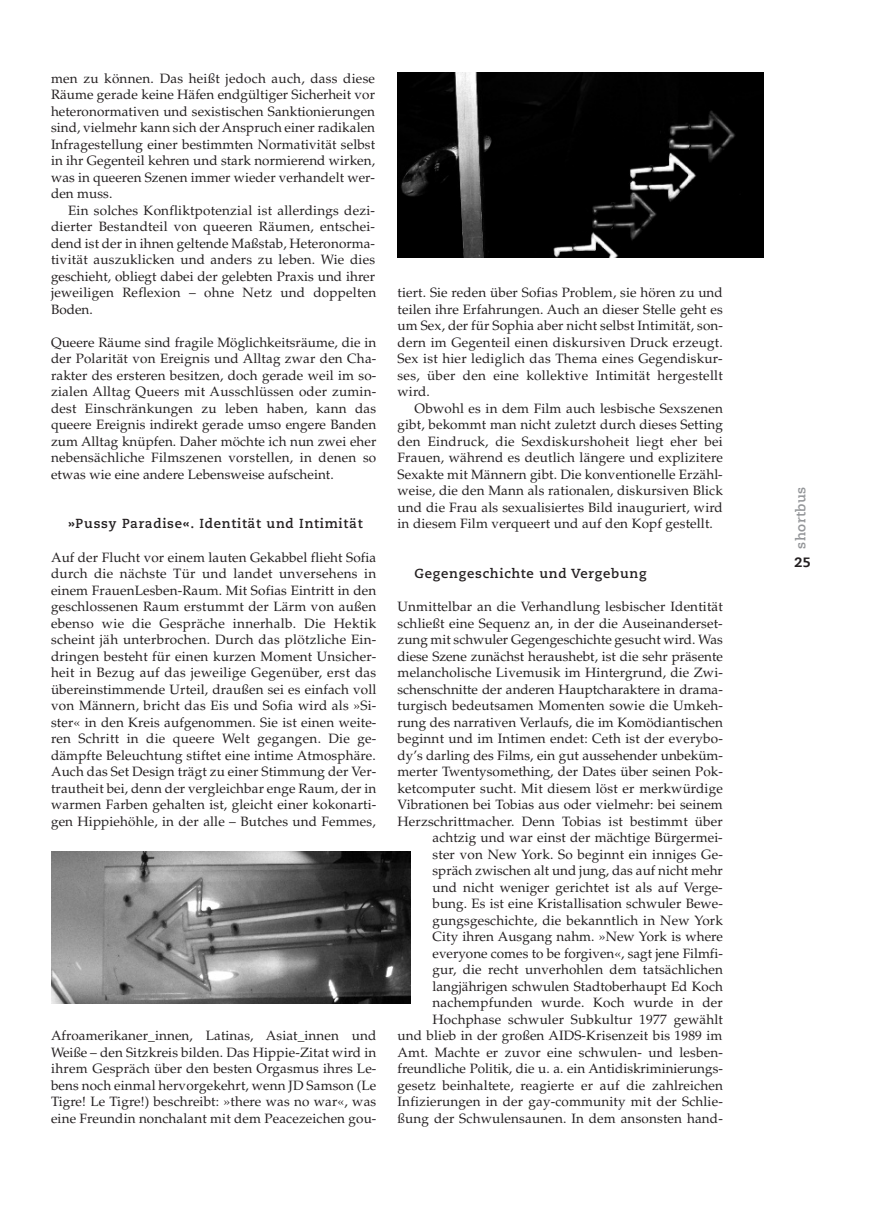
<style>
.page{position:relative;width:893px;height:1212px;background:#fff}
.page>*{position:absolute;margin:0;border:0;box-sizing:border-box;transform-origin:0 0}
.t1{font:13.5px/16.5px "Palatino";letter-spacing:.01em;color:#231f20;text-align:justify}
.t2{font:700 13.5px "Caecilia";letter-spacing:.03em;color:#939598}
.t3{font:800 13.5px "Caecilia";color:#231f20}
.t4{font:700 13.2px "Caecilia";letter-spacing:.06em;color:#231f20}
</style>
<div class="page">
<img style="left:51px;top:852px;width:359px;height:151px">
<img style="left:398px;top:72px;width:365px;height:186px">
<p class="t1" style="left:51px;top:72px;width:326px">men zu können. Das heißt jedoch auch, dass diese Räume gerade keine Häfen endgültiger Sicherheit vor heteronormativen und sexistischen Sanktionierungen sind, vielmehr kann sich der Anspruch einer radikalen Infragestellung einer bestimmten Normativität selbst in ihr Gegenteil kehren und stark normierend wirken, was in queeren Szenen immer wieder verhandelt wer&shy;den muss.</p>
<p class="t1" style="left:51px;top:204px;width:327px;text-indent:17px">Ein solches Konfliktpotenzial ist allerdings dezi&shy;dierter Bestandteil von queeren Räumen, entschei&shy;dend ist der in ihnen geltende Maßstab, Heteronorma&shy;tivität auszuklicken und anders zu leben. Wie dies geschieht, obliegt dabei der gelebten Praxis und ihrer jeweiligen Reflexion – ohne Netz und doppelten Boden.</p>
<p class="t1" style="left:51px;top:336px;width:327px">Queere Räume sind fragile Möglichkeitsräume, die in der Polarität von Ereignis und Alltag zwar den Cha&shy;rakter des ersteren besitzen, doch gerade weil im so&shy;zialen Alltag Queers mit Ausschlüssen oder zumin&shy;dest Einschränkungen zu leben haben, kann das queere Ereignis indirekt gerade umso engere Banden zum Alltag knüpfen. Daher möchte ich nun zwei eher nebensächliche Filmszenen vorstellen, in denen so etwas wie eine andere Lebensweise aufscheint.</p>
<p class="t4" style="left:68px;top:518px;width:296px">»Pussy Paradise«. Identität und Intimität</p>
<p class="t1" style="left:51px;top:550px;width:327px">Auf der Flucht vor einem lauten Gekabbel flieht Sofia durch die nächste Tür und landet unversehens in einem FrauenLesben-Raum. Mit Sofias Eintritt in den geschlossenen Raum erstummt der Lärm von außen ebenso wie die Gespräche innerhalb. Die Hektik scheint jäh unterbrochen. Durch das plötzliche Ein&shy;dringen besteht für einen kurzen Moment Unsicher&shy;heit in Bezug auf das jeweilige Gegenüber, erst das übereinstimmende Urteil, draußen sei es einfach voll von Männern, bricht das Eis und Sofia wird als »Si&shy;ster« in den Kreis aufgenommen. Sie ist einen weite&shy;ren Schritt in die queere Welt gegangen. Die ge&shy;dämpfte Beleuchtung stiftet eine intime Atmosphäre.<br>Auch das Set Design trägt zu einer Stimmung der Ver&shy;trautheit bei, denn der vergleichbar enge Raum, der in warmen Farben gehalten ist, gleicht einer kokonarti&shy;gen Hippiehöhle, in der alle – Butches und Femmes,</p>
<p class="t1" style="left:51px;top:1029px;width:327px">Afroamerikaner_innen, Latinas, Asiat_innen und Weiße – den Sitzkreis bilden. Das Hippie-Zitat wird in ihrem Gespräch über den besten Orgasmus ihres Le&shy;bens noch einmal hervorgekehrt, wenn JD Samson (Le Tigre! Le Tigre!) beschreibt: »there was no war«, was eine Freundin nonchalant mit dem Peacezeichen gou-</p>
<p class="t1" style="left:398px;top:286px;width:327px">tiert. Sie reden über Sofias Problem, sie hören zu und teilen ihre Erfahrungen. Auch an dieser Stelle geht es um Sex, der für Sophia aber nicht selbst Intimität, son&shy;dern im Gegenteil einen diskursiven Druck erzeugt.<br>Sex ist hier lediglich das Thema eines Gegendiskur&shy;ses, über den eine kollektive Intimität hergestellt wird.</p>
<p class="t1" style="left:398px;top:402px;width:327px;text-indent:17px">Obwohl es in dem Film auch lesbische Sexszenen gibt, bekommt man nicht zuletzt durch dieses Setting den Eindruck, die Sexdiskurshoheit liegt eher bei Frauen, während es deutlich längere und explizitere Sexakte mit Männern gibt. Die konventionelle Erzähl&shy;weise, die den Mann als rationalen, diskursiven Blick und die Frau als sexualisiertes Bild inauguriert, wird in diesem Film verqueert und auf den Kopf gestellt.</p>
<p class="t4" style="left:415px;top:568px;width:234px">Gegengeschichte und Vergebung</p>
<p class="t1" style="left:398px;top:600px;width:327px;text-align:right">Unmittelbar an die Verhandlung lesbischer Identität schließt eine Sequenz an, in der die Auseinanderset&shy;zung mit schwuler Gegengeschichte gesucht wird. Was diese Szene zunächst heraushebt, ist die sehr präsente melancholische Livemusik im Hintergrund, die Zwi&shy;schenschnitte der anderen Hauptcharaktere in drama&shy;turgisch bedeutsamen Momenten sowie die Umkeh&shy;rung des narrativen Verlaufs, die im Komödiantischen beginnt und im Intimen endet: Ceth ist der everybo&shy;dy’s darling des Films, ein gut aussehender unbeküm&shy;merter Twentysomething, der Dates über seinen Pok&shy;ketcomputer sucht. Mit diesem löst er merkwürdige Vibrationen bei Tobias aus oder vielmehr: bei seinem Herzschrittmacher. Denn Tobias ist bestimmt über achtzig und war einst der mächtige Bürgermei-<br>ster von New York. So beginnt ein inniges Ge&shy;spräch zwischen alt und jung, das auf nicht mehr<br>und nicht weniger gerichtet ist als auf Verge&shy;bung. Es ist eine Kristallisation schwuler Bewe&shy;gungsgeschichte, die bekanntlich in New York<br>City ihren Ausgang nahm. »New York is where everyone comes to be forgiven«, sagt jene Filmfi-<br>gur, die recht unverhohlen dem tatsächlichen langjährigen schwulen Stadtoberhaupt Ed Koch nachempfunden wurde. Koch wurde in der Hochphase schwuler Subkultur 1977 gewählt<br>und blieb in der großen AIDS-Krisenzeit bis 1989 im Amt. Machte er zuvor eine schwulen- und lesben&shy;freundliche Politik, die u. a. ein Antidiskriminierungs&shy;gesetz beinhaltete, reagierte er auf die zahlreichen Infizierungen in der gay-community mit der Schlie&shy;ßung der Schwulensaunen. In dem ansonsten hand-</p>
<p class="t2" style="left:795px;top:549px;width:63px;rotate:-90deg">shortbus</p>
<p class="t3" style="left:794px;top:557px;width:18px">25</p>
</div>
